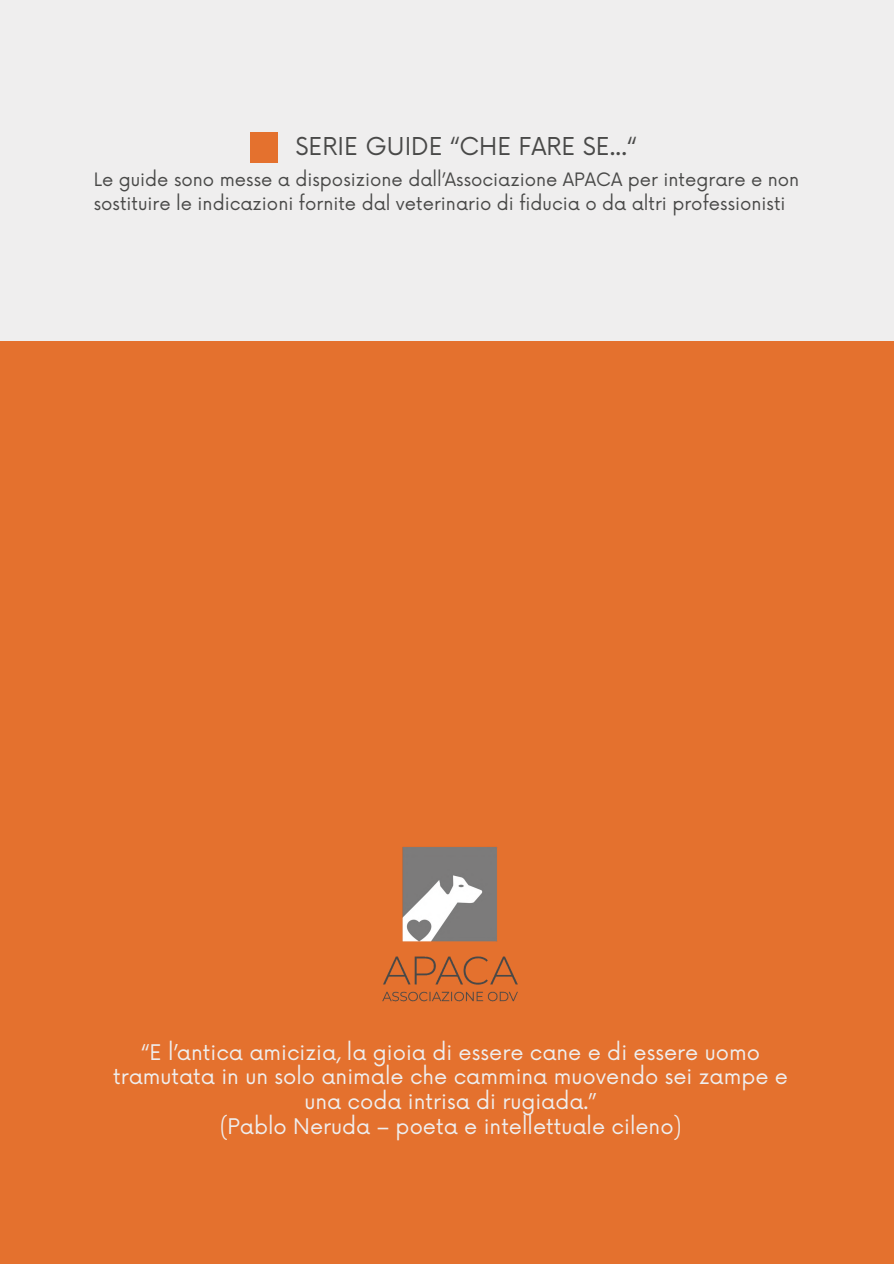
<style>
.page{position:relative;width:894px;height:1264px;background:#fff}
.page>*{position:absolute;margin:0;border:0;box-sizing:border-box;transform-origin:0 0}
.t1{font:24px "Now";color:#494948}
.t2{font:21px/24.8px "Now";color:#efeeee;text-align:center}
.t3{font:18px/23.7px "Now";color:#494948}
</style>
<div class="page">
<div style="left:0;top:0;width:893px;height:1263px;background:#efeeee"></div>
<div style="left:0;top:341px;width:893px;height:922px;background:#e4712e"></div>
<div style="left:250px;top:132px;width:27px;height:30px;background:#e4712e"></div>
<img style="left:382px;top:847px;width:136px;height:155px">
<p class="t1" style="left:295px;top:132px;width:342px">SERIE GUIDE “CHE FARE SE...“</p>
<p class="t3" style="left:94px;top:169px;width:707px">Le guide sono messe a disposizione dall’Associazione APACA per integrare e non sostituire le indicazioni fornite dal veterinario di fiducia o da altri professionisti</p>
<h2 class="t2" style="left:113px;top:1040px;width:676px">“E l’antica amicizia, la gioia di essere cane e di essere uomo tramutata in un solo animale che cammina muovendo sei zampe e una coda intrisa di rugiada.”<br>(Pablo Neruda – poeta e intellettuale cileno)</h2>
</div>
